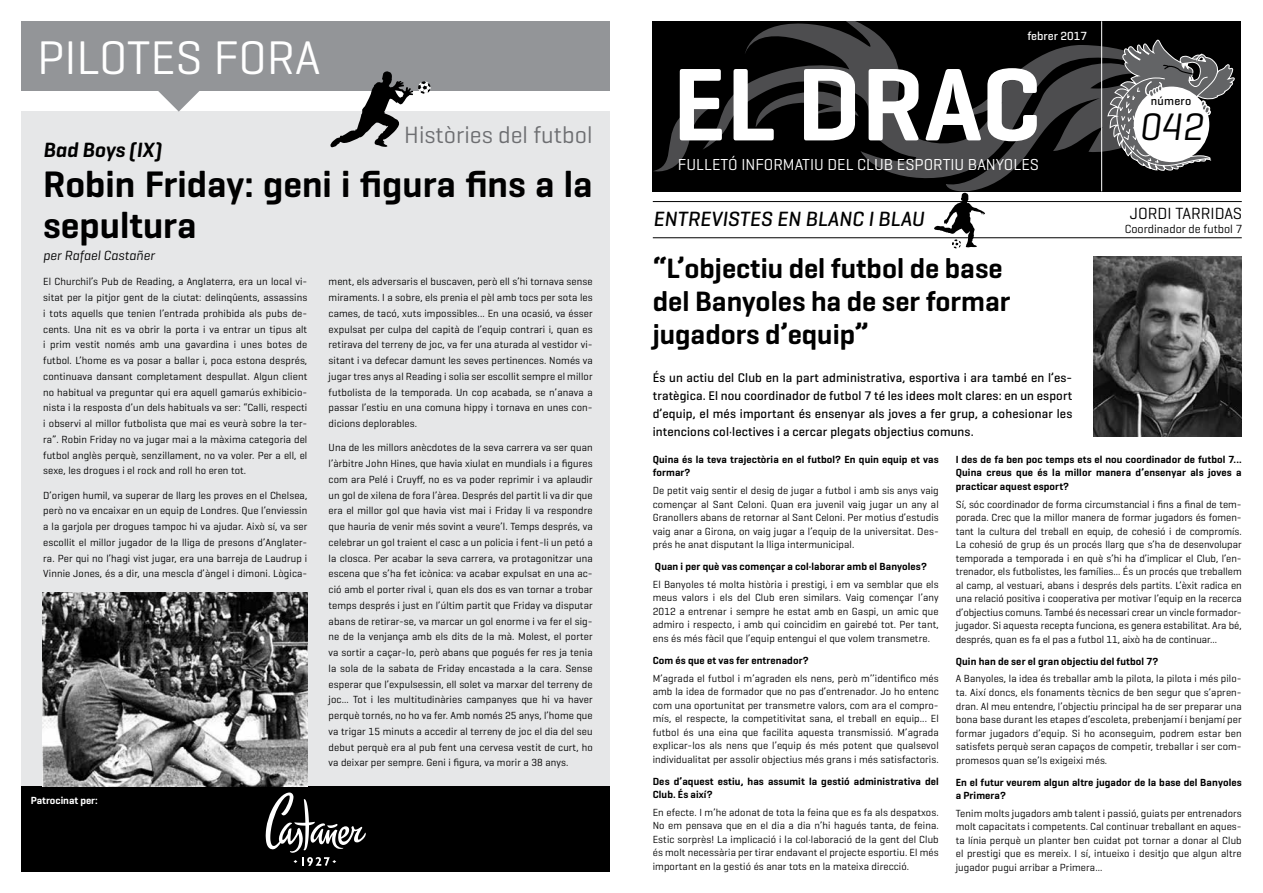
<style>
.page{position:relative;width:1263px;height:893px;background:#fff}
.page>*{position:absolute;margin:0;border:0;box-sizing:border-box;transform-origin:0 0}
.t1{font:600 105px "Geogrotesque";color:#fff}
.t2{font:48px "Geogrotesque";color:#fff}
.t3{font:italic 39px "Geogrotesque";color:#000}
.t4{font:600 37.5px/40.5px "Geogrotesque";color:#000}
.t5{font:600 28.5px/33px "Geogrotesque";color:#000}
.t6{font:24px "Geogrotesque";color:#6d6e71}
.t7{font:italic 500 21px "Geogrotesque";color:#000}
.t8{font:italic 600 21px "Geogrotesque";color:#000}
.t9{font:16.5px "Geogrotesque";color:#000}
.t10{font:16.2px "Geogrotesque";color:#fff}
.t11{font:italic 13.5px "Geogrotesque";color:#000}
.t12{font:500 12.75px/18px "Geogrotesque";letter-spacing:.01em;color:#000;text-align:justify}
.t13{font:12px "Geogrotesque";color:#000}
.t14{font:500 12px "Geogrotesque";color:#fff}
.t15{font:500 12px "Geogrotesque";letter-spacing:.02em;color:#000}
.t16{font:10.5px/15.8px "Geogrotesque";letter-spacing:.01em;color:#000;text-align:justify}
.t17{font:600 10.5px/13.5px "Geogrotesque";letter-spacing:.01em;color:#000}
.t18{font:600 10.5px "Geogrotesque";color:#fff}
</style>
<div class="page">
<img style="left:1093px;top:257px;width:149px;height:179px">
<div style="left:21px;top:112px;width:589px;height:760px;background:#e6e7e8"></div>
<div style="left:652px;top:21px;width:589px;height:170px;background:#000"></div>
<svg style="left:653px;top:21px;width:454px;height:170px"></svg>
<hr style="left:1101px;top:21px;width:1px;height:170px;background:#fff">
<div style="left:21px;top:787px;width:589px;height:85px;background:#000"></div>
<svg style="left:266px;top:792px;width:100px;height:74px"></svg>
<svg style="left:1107px;top:39px;width:128px;height:132px"></svg>
<div style="left:21px;top:21px;width:589px;height:69px;background:#939598"></div>
<svg style="left:155px;top:90px;width:48px;height:22px"></svg>
<svg style="left:330px;top:71px;width:101px;height:77px"></svg>
<hr style="left:653px;top:201px;width:589px;height:1px;background:#000">
<hr style="left:653px;top:237px;width:589px;height:1px;background:#000">
<svg style="left:934px;top:193px;width:51px;height:55px"></svg>
<img style="left:43px;top:592px;width:264px;height:195px">
<h2 class="t2" style="left:37px;top:28px;width:285px">PILOTES FORA</h2>
<h3 class="t6" style="left:404px;top:120px;width:190px">Històries del futbol</h3>
<h3 class="t8" style="left:43px;top:136px;width:120px">Bad Boys (IX)</h3>
<h3 class="t4" style="left:43px;top:164px;width:551px">Robin Friday: geni i figura fins a la sepultura</h3>
<p class="t11" style="left:43px;top:247px;width:113px">per Rafael Castañer</p>
<p class="t16" style="left:43px;top:274px;width:266px">El Churchil’s Pub de Reading, a Anglaterra, era un local vi&shy;sitat per la pitjor gent de la ciutat: delinqüents, assassins i tots aquells que tenien l’entrada prohibida als pubs de&shy;cents. Una nit es va obrir la porta i va entrar un tipus alt i prim vestit només amb una gavardina i unes botes de futbol. L’home es va posar a ballar i, poca estona després, continuava dansant completament despullat. Algun client no habitual va preguntar qui era aquell gamarús exhibicio&shy;nista i la resposta d’un dels habituals va ser: “Calli, respecti i observi al millor futbolista que mai es veurà sobre la ter&shy;ra”. Robin Friday no va jugar mai a la màxima categoria del futbol anglès perquè, senzillament, no va voler. Per a ell, el sexe, les drogues i el rock and roll ho eren tot.</p>
<p class="t16" style="left:43px;top:487px;width:266px">D’origen humil, va superar de llarg les proves en el Chelsea, però no va encaixar en un equip de Londres. Que l’enviessin a la garjola per drogues tampoc hi va ajudar. Això sí, va ser escollit el millor jugador de la lliga de presons d’Anglater&shy;ra. Per qui no l’hagi vist jugar, era una barreja de Laudrup i Vinnie Jones, és a dir, una mescla d’àngel i dimoni. Lògica-</p>
<p class="t18" style="left:31px;top:793px;width:68px">Patrocinat per:</p>
<p class="t16" style="left:329px;top:274px;width:266px">ment, els adversaris el buscaven, però ell s’hi tornava sense miraments. I a sobre, els prenia el pèl amb tocs per sota les cames, de tacó, xuts impossibles... En una ocasió, va ésser expulsat per culpa del capità de l’equip contrari i, quan es retirava del terreny de joc, va fer una aturada al vestidor vi&shy;sitant i va defecar damunt les seves pertinences. Només va jugar tres anys al Reading i solia ser escollit sempre el millor futbolista de la temporada. Un cop acabada, se n’anava a passar l’estiu en una comuna hippy i tornava en unes con&shy;dicions deplorables.</p>
<p class="t16" style="left:329px;top:440px;width:266px">Una de les millors anècdotes de la seva carrera va ser quan l’àrbitre John Hines, que havia xiulat en mundials i a figures com ara Pelé i Cruyff, no es va poder reprimir i va aplaudir un gol de xilena de fora l’àrea. Després del partit li va dir que era el millor gol que havia vist mai i Friday li va respondre que hauria de venir més sovint a veure’l. Temps després, va celebrar un gol traient el casc a un policia i fent-li un petó a la closca. Per acabar la seva carrera, va protagonitzar una escena que s’ha fet icònica: va acabar expulsat en una ac&shy;ció amb el porter rival i, quan els dos es van tornar a trobar temps després i just en l’últim partit que Friday va disputar abans de retirar-se, va marcar un gol enorme i va fer el sig&shy;ne de la venjança amb els dits de la mà. Molest, el porter va sortir a caçar-lo, però abans que pogués fer res ja tenia la sola de la sabata de Friday encastada a la cara. Sense esperar que l’expulsessin, ell solet va marxar del terreny de joc... Tot i les multitudinàries campanyes que hi va haver perquè tornés, no ho va fer. Amb només 25 anys, l’home que va trigar 15 minuts a accedir al terreny de joc el dia del seu debut perquè era al pub fent una cervesa vestit de curt, ho va deixar per sempre. Geni i figura, va morir a 38 anys.</p>
<p class="t14" style="left:1027px;top:29px;width:61px">febrer 2017</p>
<h1 class="t1" style="left:672px;top:39px;width:370px">EL DRAC</h1>
<h3 class="t10" style="left:678px;top:155px;width:362px">FULLETÓ INFORMATIU DEL CLUB ESPORTIU BANYOLES</h3>
<p class="t15" style="left:1151px;top:93px;width:42px">número</p>
<h3 class="t3" style="left:1139px;top:102px;width:65px">042</h3>
<h3 class="t7" style="left:653px;top:206px;width:273px">ENTREVISTES EN BLANC I BLAU</h3>
<h3 class="t9" style="left:1130px;top:203px;width:114px">JORDI TARRIDAS</h3>
<p class="t13" style="left:1125px;top:222px;width:119px">Coordinador de futbol 7</p>
<h3 class="t5" style="left:653px;top:252px;width:359px">“L’objectiu del futbol de base del Banyoles ha de ser formar jugadors d’equip”</h3>
<p class="t12" style="left:653px;top:368px;width:421px">És un actiu del Club en la part administrativa, esportiva i ara també en l’es&shy;tratègica. El nou coordinador de futbol 7 té les idees molt clares: en un esport d’equip, el més important és ensenyar als joves a fer grup, a cohesionar les intencions col·lectives i a cercar plegats objectius comuns.</p>
<p class="t17" style="left:653px;top:452px;width:287px">Quina és la teva trajectòria en el futbol? En quin equip et vas formar?</p>
<p class="t16" style="left:653px;top:483px;width:287px;line-height:13.5px">De petit vaig sentir el desig de jugar a futbol i amb sis anys vaig començar al Sant Celoni. Quan era juvenil vaig jugar un any al Granollers abans de retornar al Sant Celoni. Per motius d’estudis vaig anar a Girona, on vaig jugar a l’equip de la universitat. Des&shy;prés he anat disputant la lliga intermunicipal.</p>
<p class="t17" style="left:655px;top:560px;width:274px">Quan i per què vas començar a col·laborar amb el Banyoles?</p>
<p class="t16" style="left:653px;top:577px;width:287px;line-height:13.5px">El Banyoles té molta història i prestigi, i em va semblar que els meus valors i els del Club eren similars. Vaig començar l’any 2012 a entrenar i sempre he estat amb en Gaspi, un amic que admiro i respecto, i amb qui coincidim en gairebé tot. Per tant, ens és més fàcil que l’equip entengui el que volem transmetre.</p>
<p class="t17" style="left:653px;top:653px;width:157px">Com és que et vas fer entrenador?</p>
<p class="t16" style="left:653px;top:671px;width:287px;line-height:13.5px">M’agrada el futbol i m’agraden els nens, però m’’identifico més amb la idea de formador que no pas d’entrenador. Jo ho entenc com una oportunitat per transmetre valors, com ara el compro&shy;mís, el respecte, la competitivitat sana, el treball en equip... El futbol és una eina que facilita aquesta transmissió. M’agrada explicar-los als nens que l’equip és més potent que qualsevol individualitat per assolir objectius més grans i més satisfactoris.</p>
<p class="t17" style="left:653px;top:774px;width:287px">Des d’aquest estiu, has assumit la gestió administrativa del<br>Club. És així?</p>
<p class="t16" style="left:653px;top:805px;width:287px;line-height:13.5px">En efecte. I m’he adonat de tota la feina que es fa als despatxos.<br>No em pensava que en el dia a dia n’hi hagués tanta, de feina.<br>Estic sorprès! La implicació i la col·laboració de la gent del Club és molt necessària per tirar endavant el projecte esportiu. El més important en la gestió és anar tots en la mateixa direcció.</p>
<p class="t17" style="left:956px;top:452px;width:287px;text-align:justify">I des de fa ben poc temps ets el nou coordinador de futbol 7...<br>Quina creus que és la millor manera d’ensenyar als joves a practicar aquest esport?</p>
<p class="t16" style="left:956px;top:497px;width:287px;line-height:13.5px">Sí, sóc coordinador de forma circumstancial i fins a final de tem&shy;porada. Crec que la millor manera de formar jugadors és fomen&shy;tant la cultura del treball en equip, de cohesió i de compromís.<br>La cohesió de grup és un procés llarg que s’ha de desenvolupar temporada a temporada i en què s’hi ha d’implicar el Club, l’en&shy;trenador, els futbolistes, les famílies... És un procés que treballem al camp, al vestuari, abans i després dels partits. L’èxit radica en una relació positiva i cooperativa per motivar l’equip en la recerca d’objectius comuns. També és necessari crear un vincle formador&shy;jugador. Si aquesta recepta funciona, es genera estabilitat. Ara bé, després, quan es fa el pas a futbol 11, això ha de continuar...</p>
<p class="t17" style="left:956px;top:654px;width:204px">Quin han de ser el gran objectiu del futbol 7?</p>
<p class="t16" style="left:956px;top:672px;width:287px;line-height:13.5px">A Banyoles, la idea és treballar amb la pilota, la pilota i més pilo&shy;ta. Així doncs, els fonaments tècnics de ben segur que s’apren&shy;dran. Al meu entendre, l’objectiu principal ha de ser preparar una bona base durant les etapes d’escoleta, prebenjamí i benjamí per formar jugadors d’equip. Si ho aconseguim, podrem estar ben satisfets perquè seran capaços de competir, treballar i ser com&shy;promesos quan se’ls exigeixi més.</p>
<p class="t17" style="left:956px;top:775px;width:287px">En el futur veurem algun altre jugador de la base del Banyoles a Primera?</p>
<p class="t16" style="left:956px;top:806px;width:287px;line-height:13.5px">Tenim molts jugadors amb talent i passió, guiats per entrenadors molt capacitats i competents. Cal continuar treballant en aques&shy;ta línia perquè un planter ben cuidat pot tornar a donar al Club el prestigi que es mereix. I sí, intueixo i desitjo que algun altre jugador pugui arribar a Primera...</p>
</div>
